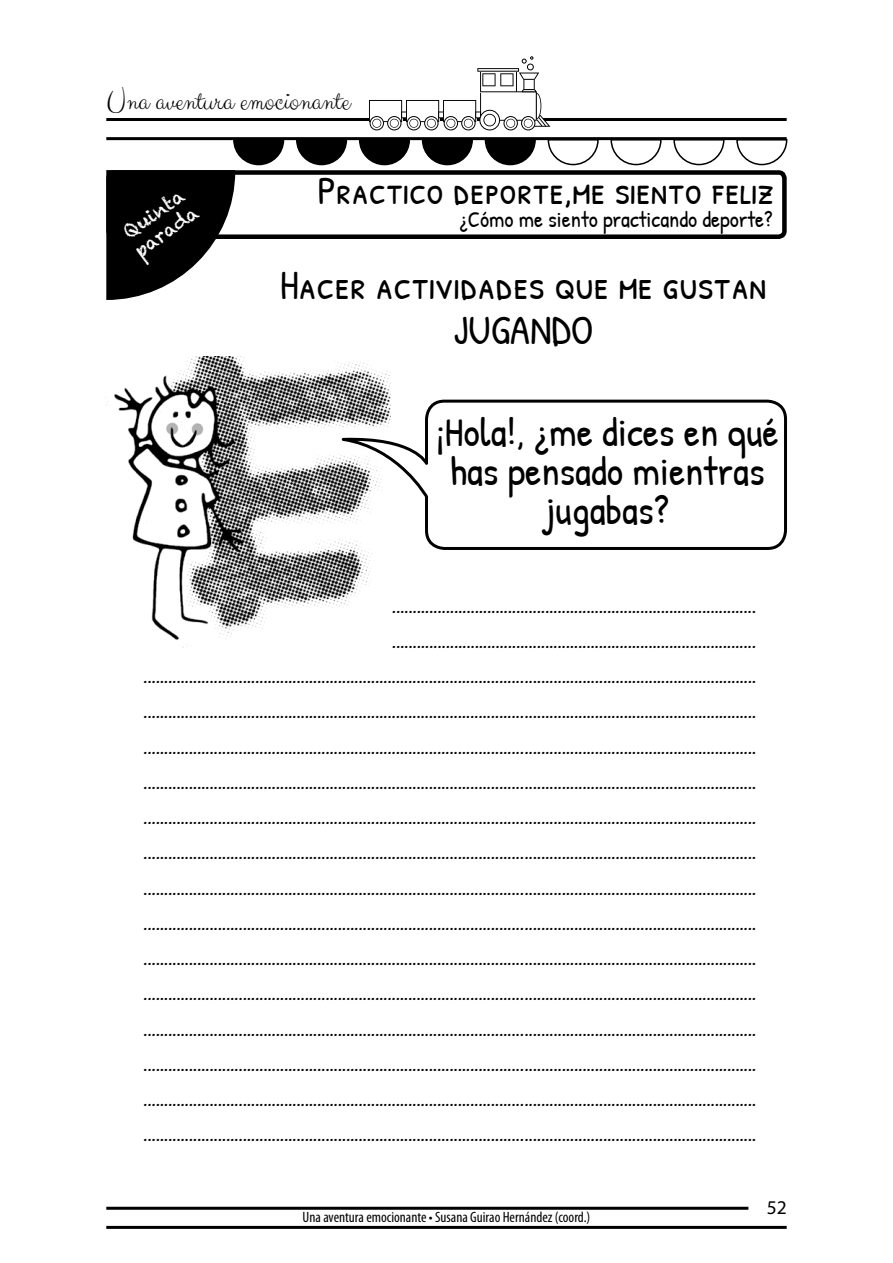
<style>
.page{position:relative;width:893px;height:1263px;background:#fff}
.page>*{position:absolute;margin:0;border:0;box-sizing:border-box;transform-origin:0 0}
.t1{font:40.5px/39px "Patrick Hand";color:#000;text-align:center}
.t2{font:40.5px/45.8px "Patrick Hand SC";color:#000;text-align:center}
.t3{font:39px "Patrick Hand SC";color:#000}
.t4{font:29.55px "Clicker Script";color:#000}
.t5{font:22.5px "Patrick Hand";color:#000}
.t6{font:19.5px/35.2px "Julius B Thyssen";color:#000;text-align:right}
.t7{font:19.5px "Myriad Pro";color:#000}
.t8{font:18.9px/21.9px "Chalkduster";color:#fff}
.t9{font:condensed 15px "Myriad Pro";color:#000}
</style>
<div class="page">
<hr style="left:106px;top:1207px;width:642px;height:3px;background:#000">
<hr style="left:106px;top:1226px;width:681px;height:3px;background:#000">
<div style="left:106px;top:170px;width:681px;height:69px;border:5px solid #000;border-radius:6px"></div>
<svg style="left:106px;top:140px;width:179px;height:160px"></svg>
<svg style="left:295px;top:140px;width:53px;height:26px"></svg>
<svg style="left:358px;top:140px;width:53px;height:26px"></svg>
<svg style="left:421px;top:140px;width:53px;height:26px"></svg>
<svg style="left:484px;top:140px;width:53px;height:26px"></svg>
<svg style="left:547px;top:140px;width:52px;height:26px"></svg>
<svg style="left:610px;top:140px;width:52px;height:26px"></svg>
<svg style="left:673px;top:140px;width:52px;height:26px"></svg>
<svg style="left:735px;top:139px;width:53px;height:27px"></svg>
<hr style="left:106px;top:118px;width:681px;height:3px;background:#000">
<hr style="left:106px;top:137px;width:681px;height:3px;background:#000">
<div style="left:370px;top:117px;width:13px;height:13px;background:#1e1e1e;border-radius:50%"></div>
<div style="left:370px;top:116px;width:14px;height:14px;border:1px solid #000;border-radius:50%"></div>
<div style="left:388px;top:117px;width:13px;height:13px;background:#171717;border-radius:50%"></div>
<div style="left:387px;top:116px;width:14px;height:14px;border:1px solid #000;border-radius:50%"></div>
<div style="left:407px;top:117px;width:13px;height:13px;background:#222;border-radius:50%"></div>
<div style="left:407px;top:116px;width:14px;height:14px;border:1px solid #000;border-radius:50%"></div>
<div style="left:425px;top:117px;width:13px;height:13px;background:#161616;border-radius:50%"></div>
<div style="left:424px;top:116px;width:14px;height:14px;border:1px solid #000;border-radius:50%"></div>
<div style="left:444px;top:116px;width:14px;height:14px;border:1px solid #000;border-radius:50%"></div>
<div style="left:462px;top:117px;width:13px;height:13px;background:#151515;border-radius:50%"></div>
<div style="left:461px;top:116px;width:14px;height:14px;border:1px solid #000;border-radius:50%"></div>
<div style="left:504px;top:117px;width:13px;height:13px;background:#181818;border-radius:50%"></div>
<div style="left:504px;top:116px;width:14px;height:14px;border:1px solid #000;border-radius:50%"></div>
<div style="left:479px;top:110px;width:21px;height:20px;border:1px solid #000;border-radius:50%"></div>
<div style="left:522px;top:117px;width:13px;height:13px;background:#1b1b1b;border-radius:50%"></div>
<div style="left:521px;top:116px;width:14px;height:14px;border:1px solid #000;border-radius:50%"></div>
<svg style="left:369px;top:56px;width:181px;height:72px"></svg>
<img style="left:106px;top:356px;width:284px;height:292px">
<svg style="left:310px;top:398px;width:477px;height:153px"></svg>
<h3 class="t4" style="left:106px;top:82px;width:245px">Una aventura emocionante</h3>
<p class="t8" style="left:118px;top:226px;width:75px;rotate:-35deg">Quinta parada</p>
<h2 class="t3" style="left:317px;top:164px;width:459px">Practico deporte,me siento feliz</h2>
<p class="t5" style="left:459px;top:203px;width:315px">¿Cómo me siento practicando deporte?</p>
<h1 class="t2" style="left:280px;top:261px;width:489px">Hacer actividades que me gustan<br>JUGANDO</h1>
<h1 class="t1" style="left:436px;top:412px;width:344px">¡Hola!, ¿me dices en qué has pensado mientras jugabas?</h1>
<p class="t6" style="left:144px;top:589px;width:614px">........................................................................................ ........................................................................................ .................................................................................................................................................... .................................................................................................................................................... .................................................................................................................................................... .................................................................................................................................................... .................................................................................................................................................... .................................................................................................................................................... .................................................................................................................................................... .................................................................................................................................................... .................................................................................................................................................... .................................................................................................................................................... .................................................................................................................................................... .................................................................................................................................................... .................................................................................................................................................... ....................................................................................................................................................</p>
<p class="t9" style="left:303px;top:1208px;width:289px">Una aventura emocionante • Susana Guirao Hernández (coord.)</p>
<p class="t7" style="left:767px;top:1195px;width:22px">52</p>
</div>
